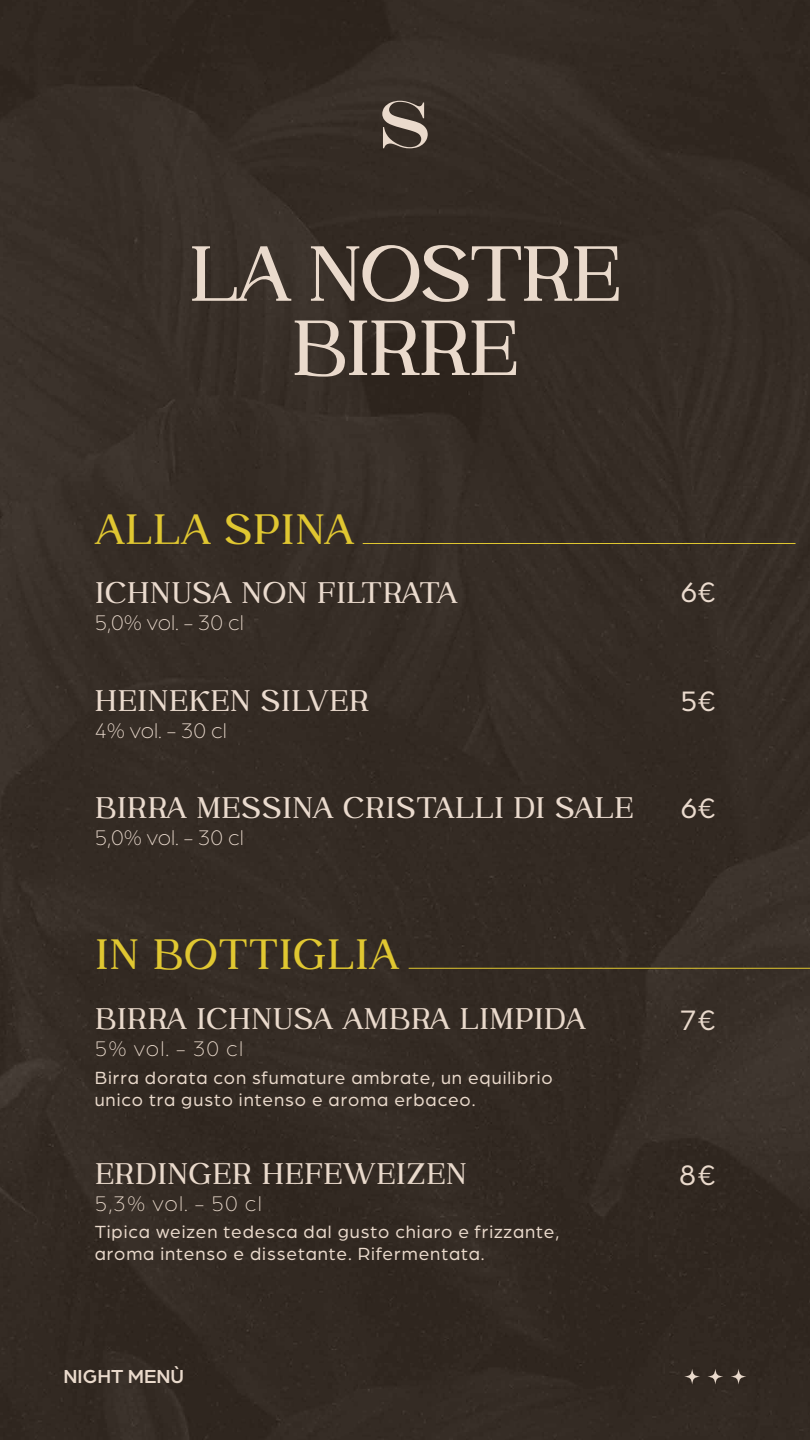
<style>
.page{position:relative;width:810px;height:1440px;background:#342b24}
.page>*{position:absolute;margin:0;border:0;box-sizing:border-box;transform-origin:0 0}
.t1{font:700 78.82px/74.2px "CASTLEROCKS";letter-spacing:-.05em;color:#eadacc;text-align:center}
.t2{font:700 42.75px "CASTLEROCKS";color:#e0c731}
.t3{font:700 30px "CASTLEROCKS";color:#ebdbce}
.t4{font:700 30px "CASTLEROCKS";color:#eadacc}
.t5{font:30px "Arboria";color:#ebdbce}
.t6{font:30px "Arboria";color:#eadacc}
.t7{font:300 22.5px "Arboria";color:#ebdbce}
.t8{font:300 22.5px "Arboria";letter-spacing:.05em;color:#eadacc}
.t9{font:500 20.1px "Arboria";color:#eadacc}
.t10{font:18.75px/22.5px "Arboria";letter-spacing:.05em;color:#eadacc}
</style>
<div class="page">
<svg style="left:382px;top:101px;width:46px;height:47px"></svg>
<svg style="left:684px;top:1369px;width:16px;height:16px"></svg>
<svg style="left:707px;top:1369px;width:16px;height:16px"></svg>
<svg style="left:731px;top:1369px;width:15px;height:16px"></svg>
<hr style="left:363px;top:543px;width:433px;height:1px;background:#e0c731">
<hr style="left:409px;top:968px;width:401px;height:1px;background:#e0c731">
<h1 class="t1" style="left:188px;top:245px;width:435px">LA NOSTRE<br>BIRRE</h1>
<h2 class="t2" style="left:95px;top:507px;width:261px">ALLA SPINA</h2>
<h3 class="t3" style="left:95px;top:577px;width:365px">ICHNUSA NON FILTRATA</h3>
<p class="t7" style="left:95px;top:609px;width:151px">5,0% vol. - 30 cl</p>
<h3 class="t5" style="left:681px;top:573px;width:36px">6€</h3>
<h3 class="t3" style="left:95px;top:685px;width:276px">HEINEKEN SILVER</h3>
<h3 class="t5" style="left:681px;top:682px;width:36px">5€</h3>
<p class="t7" style="left:95px;top:717px;width:134px">4% vol. - 30 cl</p>
<h3 class="t3" style="left:95px;top:792px;width:541px">BIRRA MESSINA CRISTALLI DI SALE</h3>
<p class="t7" style="left:95px;top:824px;width:151px">5,0% vol. - 30 cl</p>
<h2 class="t2" style="left:95px;top:932px;width:306px">IN BOTTIGLIA</h2>
<h3 class="t4" style="left:95px;top:1003px;width:493px">BIRRA ICHNUSA AMBRA LIMPIDA</h3>
<p class="t8" style="left:95px;top:1034px;width:150px">5% vol. - 30 cl</p>
<p class="t10" style="left:95px;top:1065px;width:460px">Birra dorata con sfumature ambrate, un equilibrio unico tra gusto intenso e aroma erbaceo.</p>
<h3 class="t4" style="left:95px;top:1158px;width:374px">ERDINGER HEFEWEIZEN</h3>
<p class="t8" style="left:95px;top:1189px;width:169px">5,3% vol. - 50 cl</p>
<p class="t10" style="left:95px;top:1220px;width:466px">Tipica weizen tedesca dal gusto chiaro e frizzante, aroma intenso e dissetante. Rifermentata.</p>
<p class="t9" style="left:64px;top:1362px;width:122px">NIGHT MENÙ</p>
<h3 class="t5" style="left:681px;top:788px;width:36px">6€</h3>
<h3 class="t6" style="left:680px;top:1000px;width:37px">7€</h3>
<h3 class="t6" style="left:679px;top:1155px;width:38px">8€</h3>
</div>
